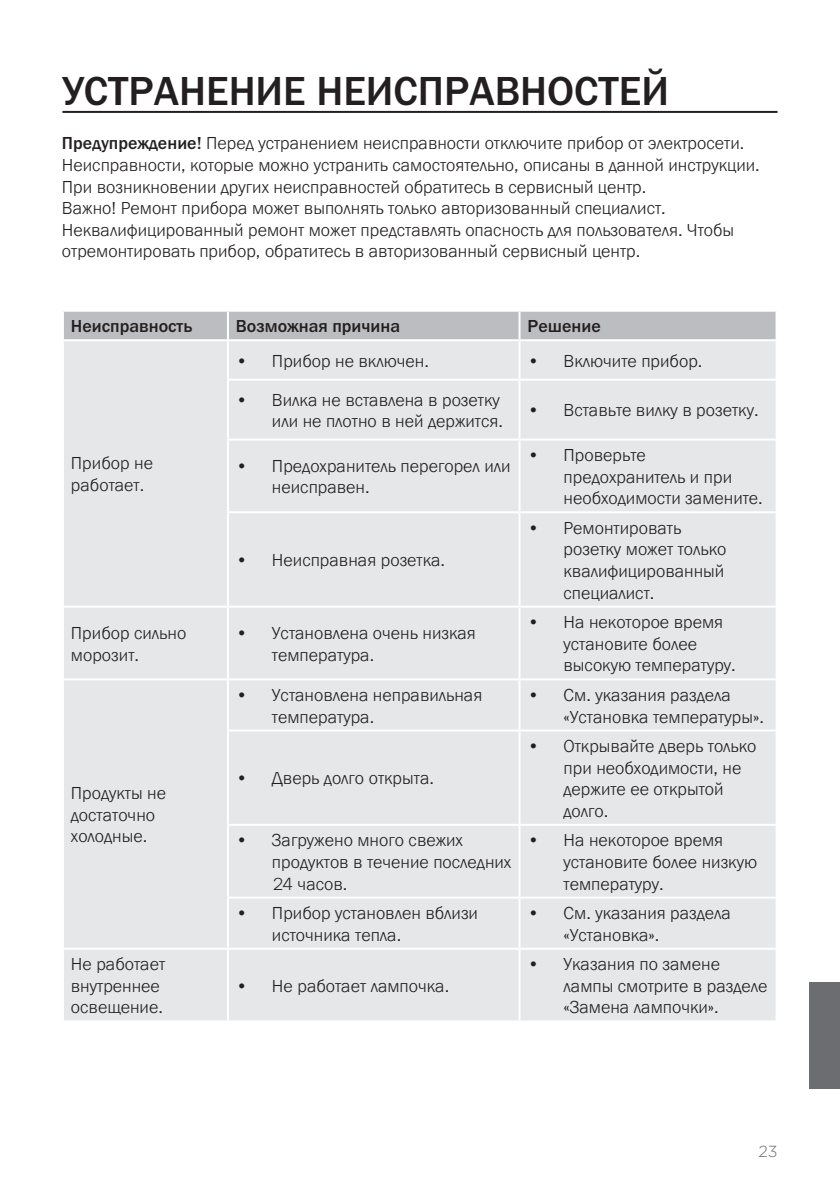
<style>
.page{position:relative;width:840px;height:1191px;background:#fff}
.page>*{position:absolute;margin:0;border:0;box-sizing:border-box;transform-origin:0 0}
.glavni_naslov{font:500 42px "Franklin Gothic URW";color:#231f20}
.seznam{font:300 18px/21.6px "Franklin Gothic URW";color:#231f20}
.tabele_tekst{font:300 18px/21.6px "Franklin Gothic URW";color:#231f20}
.tabele_tekst-2{font:500 18px "Franklin Gothic URW";color:#231f20}
.tabela_tekst{font:500 18px "Franklin Gothic URW";color:#231f20}
.t1{font:300 16px "Gotham";color:#6c6d70}
.s1{font-weight:500}
</style>
<div class="page">
<hr style="left:62px;top:111px;width:715px;height:2px;background:#231f20">
<div style="left:64px;top:312px;width:711px;height:27px;background:#bcbdc0"></div>
<div style="left:64px;top:341px;width:711px;height:679px;background:#e6e7e9"></div>
<hr style="left:227px;top:312px;width:2px;height:27px;background:#fff">
<hr style="left:518px;top:312px;width:2px;height:27px;background:#fff">
<hr style="left:227px;top:341px;width:2px;height:38px;background:#fff">
<hr style="left:518px;top:341px;width:2px;height:38px;background:#fff">
<hr style="left:227px;top:379px;width:292px;height:2px;background:#fff">
<hr style="left:227px;top:381px;width:2px;height:57px;background:#fff">
<hr style="left:519px;top:379px;width:258px;height:2px;background:#fff">
<hr style="left:518px;top:381px;width:2px;height:57px;background:#fff">
<hr style="left:227px;top:438px;width:292px;height:2px;background:#fff">
<hr style="left:227px;top:440px;width:2px;height:71px;background:#fff">
<hr style="left:519px;top:438px;width:258px;height:2px;background:#fff">
<hr style="left:518px;top:440px;width:2px;height:71px;background:#fff">
<hr style="left:227px;top:511px;width:292px;height:2px;background:#fff">
<hr style="left:227px;top:513px;width:2px;height:92px;background:#fff">
<hr style="left:519px;top:511px;width:258px;height:2px;background:#fff">
<hr style="left:518px;top:513px;width:2px;height:92px;background:#fff">
<hr style="left:62px;top:605px;width:166px;height:2px;background:#fff">
<hr style="left:228px;top:605px;width:291px;height:2px;background:#fff">
<hr style="left:227px;top:607px;width:2px;height:71px;background:#fff">
<hr style="left:519px;top:605px;width:258px;height:2px;background:#fff">
<hr style="left:518px;top:607px;width:2px;height:71px;background:#fff">
<hr style="left:62px;top:678px;width:166px;height:2px;background:#fff">
<hr style="left:228px;top:678px;width:291px;height:2px;background:#fff">
<hr style="left:227px;top:680px;width:2px;height:49px;background:#fff">
<hr style="left:519px;top:678px;width:258px;height:2px;background:#fff">
<hr style="left:518px;top:680px;width:2px;height:49px;background:#fff">
<hr style="left:227px;top:729px;width:292px;height:2px;background:#fff">
<hr style="left:227px;top:731px;width:2px;height:93px;background:#fff">
<hr style="left:519px;top:729px;width:258px;height:2px;background:#fff">
<hr style="left:518px;top:731px;width:2px;height:93px;background:#fff">
<hr style="left:227px;top:824px;width:292px;height:2px;background:#fff">
<hr style="left:227px;top:826px;width:2px;height:70px;background:#fff">
<hr style="left:519px;top:824px;width:258px;height:2px;background:#fff">
<hr style="left:518px;top:826px;width:2px;height:70px;background:#fff">
<hr style="left:227px;top:896px;width:292px;height:2px;background:#fff">
<hr style="left:227px;top:898px;width:2px;height:49px;background:#fff">
<hr style="left:519px;top:896px;width:258px;height:2px;background:#fff">
<hr style="left:518px;top:898px;width:2px;height:49px;background:#fff">
<hr style="left:62px;top:947px;width:166px;height:2px;background:#fff">
<hr style="left:228px;top:947px;width:291px;height:2px;background:#fff">
<hr style="left:227px;top:949px;width:2px;height:71px;background:#fff">
<hr style="left:519px;top:947px;width:258px;height:2px;background:#fff">
<hr style="left:518px;top:949px;width:2px;height:71px;background:#fff">
<div style="left:808px;top:982px;width:31px;height:106px;background:#6c6d70"></div>
<p class="glavni_naslov" style="left:62px;top:65px;width:608px">УСТРАНЕНИЕ НЕИСПРАВНОСТЕЙ</p>
<p class="seznam" style="left:62px;top:133px;width:699px"><span class="s1">Предупреждение!</span> Перед устранением неисправности отключите прибор от электросети.<br>Неисправности, которые можно устранить самостоятельно, описаны в данной инструкции.<br>При возникновении других неисправностей обратитесь в сервисный центр.</p>
<p class="seznam" style="left:62px;top:198px;width:673px">Важно! Ремонт прибора может выполнять только авторизованный специалист.<br>Неквалифицированный ремонт может представлять опасность для пользователя. Чтобы отремонтировать прибор, обратитесь в авторизованный сервисный центр.</p>
<p class="tabela_tekst" style="left:71px;top:315px;width:123px">Неисправность</p>
<p class="tabele_tekst-2" style="left:236px;top:315px;width:166px">Возможная причина</p>
<p class="tabele_tekst-2" style="left:527px;top:315px;width:75px">Решение</p>
<p class="tabele_tekst" style="left:71px;top:453px;width:83px">Прибор не работает.</p>
<p class="seznam" style="left:236px;top:350px;width:194px">• Прибор не включен.</p>
<p class="seznam" style="left:527px;top:350px;width:176px">• Включите прибор.</p>
<p class="seznam" style="left:236px;top:389px;width:268px;text-align:right">• Вилка не вставлена в розетку или не плотно в ней держится.</p>
<p class="seznam" style="left:527px;top:400px;width:232px">• Вставьте вилку в розетку.</p>
<p class="seznam" style="left:272px;top:455px;width:240px;text-indent:-36px">• Предохранитель перегорел или неисправен.</p>
<p class="seznam" style="left:563px;top:444px;width:201px;text-indent:-36px">• Проверьте предохранитель и при необходимости замените.</p>
<p class="seznam" style="left:236px;top:549px;width:211px">• Неисправная розетка.</p>
<p class="seznam" style="left:563px;top:517px;width:164px;text-indent:-36px">• Ремонтировать розетку может только квалифицированный специалист.</p>
<p class="tabele_tekst" style="left:71px;top:622px;width:117px">Прибор сильно морозит.</p>
<p class="seznam" style="left:272px;top:622px;width:205px;text-indent:-36px">• Установлена очень низкая температура.</p>
<p class="seznam" style="left:563px;top:611px;width:174px;text-indent:-36px">• На некоторое время установите более высокую температуру.</p>
<p class="tabele_tekst" style="left:71px;top:782px;width:97px">Продукты не достаточно холодные.</p>
<p class="tabele_tekst" style="left:71px;top:953px;width:96px">Не работает внутреннее освещение.</p>
<p class="seznam" style="left:272px;top:684px;width:212px;text-indent:-36px">• Установлена неправильная температура.</p>
<p class="seznam" style="left:563px;top:684px;width:202px;text-indent:-36px">• См. указания раздела «Установка температуры».</p>
<p class="seznam" style="left:236px;top:768px;width:199px">• Дверь долго открыта.</p>
<p class="seznam" style="left:563px;top:735px;width:194px;text-indent:-36px">• Открывайте дверь только при необходимости, не держите ее открытой долго.</p>
<p class="seznam" style="left:272px;top:830px;width:241px;text-indent:-36px">• Загружено много свежих продуктов в течение последних<br>24 часов.</p>
<p class="seznam" style="left:563px;top:830px;width:195px;text-indent:-36px">• На некоторое время установите более низкую температуру.</p>
<p class="seznam" style="left:272px;top:902px;width:207px;text-indent:-36px">• Прибор установлен вблизи источника тепла.</p>
<p class="seznam" style="left:563px;top:902px;width:169px;text-indent:-36px">• См. указания раздела «Установка».</p>
<p class="seznam" style="left:236px;top:975px;width:215px">• Не работает лампочка.</p>
<p class="seznam" style="left:563px;top:953px;width:205px;text-indent:-36px">• Указания по замене лампы смотрите в разделе «Замена лампочки».</p>
<p class="t1" style="left:757px;top:1140px;width:21px">23</p>
</div>
